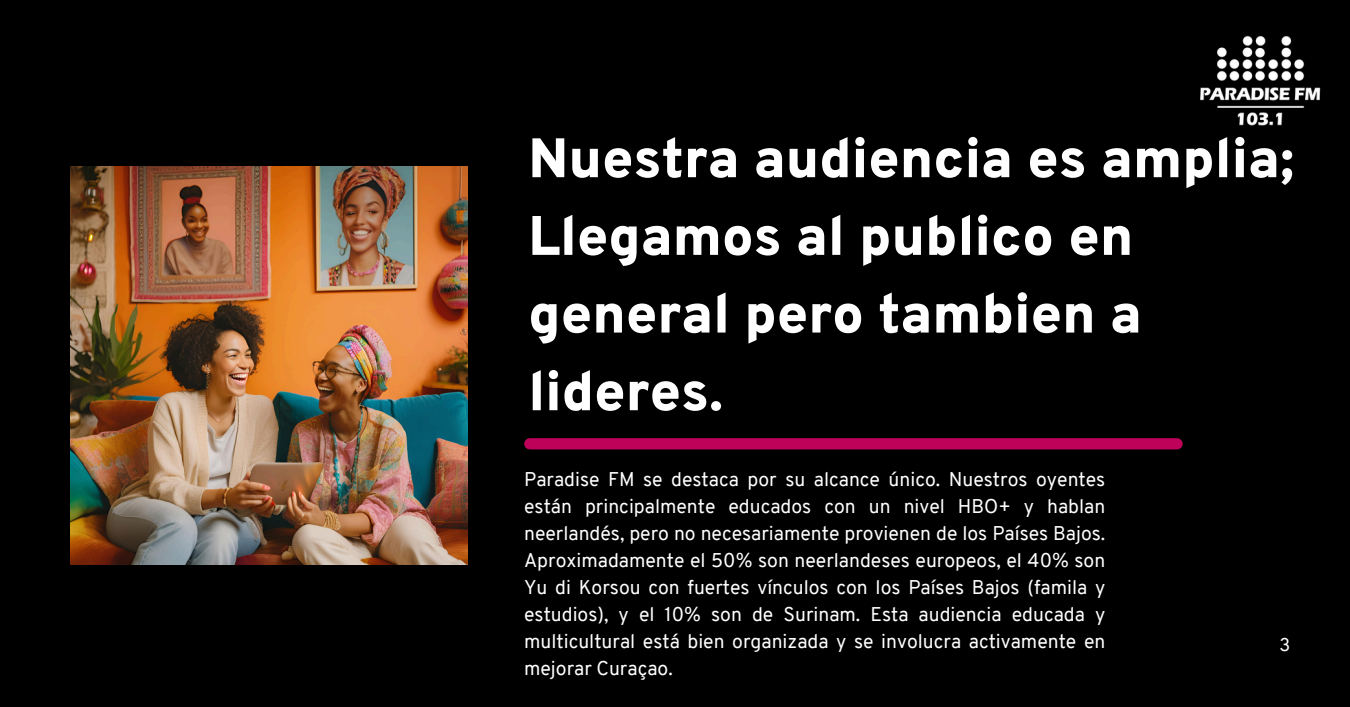
<style>
.page{position:relative;width:1350px;height:707px;background:#fff}
.page>*{position:absolute;margin:0;border:0;box-sizing:border-box;transform-origin:0 0}
.t1{font:900 55.5px/77.7px "Overpass";color:#fff}
.t2{font:19.35px/27px "Overpass";color:#fff;text-align:justify}
.t3{font:18px "Overpass";color:#fff}
</style>
<div class="page">
<div style="left:0;top:0;width:1350px;height:706px;background:#000"></div>
<img style="left:1200px;top:36px;width:121px;height:90px">
<div style="left:530px;top:438px;width:647px;height:11px;background:#be025a"></div>
<img style="left:71px;top:167px;width:397px;height:397px">
<p class="t1" style="left:528px;top:124px;width:767px">Nuestra audiencia es amplia;<br>Llegamos al publico en general pero tambien a lideres.</p>
<p class="t2" style="left:524px;top:467px;width:583px">Paradise FM se destaca por su alcance único. Nuestros oyentes están principalmente educados con un nivel HBO+ y hablan neerlandés, pero no necesariamente provienen de los Países Bajos.<br>Aproximadamente el 50% son neerlandeses europeos, el 40% son Yu di Korsou con fuertes vínculos con los Países Bajos (famila y estudios), y el 10% son de Surinam. Esta audiencia educada y multicultural está bien organizada y se involucra activamente en mejorar Curaçao.</p>
<p class="t3" style="left:1279px;top:637px;width:12px">3</p>
</div>
